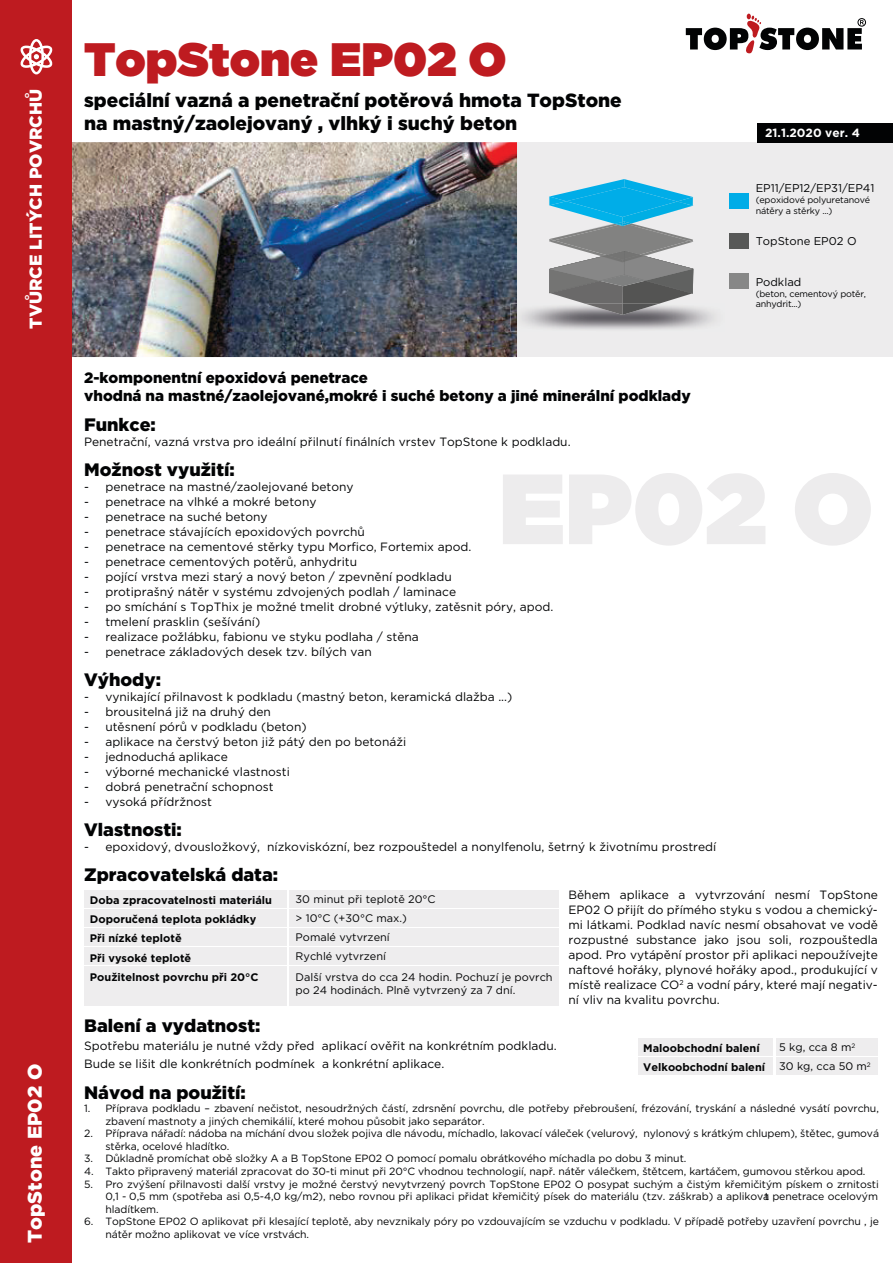
<style>
.page{position:relative;width:893px;height:1263px;background:#fff}
.page>*{position:absolute;margin:0;border:0;box-sizing:border-box;transform-origin:0 0}
.t1{font:900 46.8px "Gotham";color:#be1b20}
.t2{font:900 19.8px "Gotham";color:#fff}
.t3{font:900 19.05px/23px "Gotham";color:#020304}
.t4{font:900 18px "Gotham";color:#020304}
.t5{font:900 17.25px "Gotham";color:#fff}
.t6{font:900 15px/18px "Gotham";color:#020304}
.t7{font:12px/15px "Gotham";color:#020304;text-align:justify}
.t8{font:700 11.85px "Gotham";color:#fff}
.t9{font:11.25px "Gotham";color:#020304}
.t10{font:10.95px/18.9px "Gotham";color:#020304}
.t11{font:700 10.95px/19.4px "Gotham";color:#020304}
.t12{font:10.5px/12.6px "Gotham";letter-spacing:-.01em;color:#020304}
.t13{font:9px/10.8px "Gotham";letter-spacing:-.02em;color:#020304}
</style>
<div class="page">
<div style="left:17px;top:142px;width:876px;height:215px;background:#edeced"></div>
<img style="left:72px;top:142px;width:445px;height:215px">
<div style="left:757px;top:123px;width:136px;height:20px;background:#020304"></div>
<img style="left:585px;top:304px;width:74px;height:11px">
<img style="left:623px;top:311px;width:14px;height:4px">
<div style="left:730px;top:273px;width:19px;height:16px;background:#878787"></div>
<div style="left:730px;top:233px;width:19px;height:16px;background:#575857"></div>
<svg style="left:686px;top:14px;width:180px;height:40px"></svg>
<div style="left:776px;top:1038px;width:102px;height:17px;background:#eeedee"></div>
<div style="left:776px;top:1057px;width:102px;height:17px;background:#eeedee"></div>
<div style="left:638px;top:1038px;width:135px;height:17px;background:#eeedee"></div>
<div style="left:638px;top:1057px;width:135px;height:17px;background:#eeedee"></div>
<div style="left:84px;top:890px;width:203px;height:18px;background:#eeedee"></div>
<div style="left:84px;top:909px;width:203px;height:17px;background:#eeedee"></div>
<div style="left:84px;top:928px;width:203px;height:17px;background:#eeedee"></div>
<div style="left:84px;top:947px;width:203px;height:17px;background:#eeedee"></div>
<div style="left:84px;top:966px;width:203px;height:39px;background:#eeedee"></div>
<div style="left:289px;top:890px;width:270px;height:18px;background:#eeedee"></div>
<div style="left:289px;top:909px;width:270px;height:17px;background:#eeedee"></div>
<div style="left:289px;top:928px;width:270px;height:17px;background:#eeedee"></div>
<div style="left:289px;top:947px;width:270px;height:17px;background:#eeedee"></div>
<div style="left:289px;top:966px;width:270px;height:39px;background:#eeedee"></div>
<div style="left:0;top:0;width:72px;height:1263px;background:#be1b20"></div>
<svg style="left:20px;top:39px;width:33px;height:35px"></svg>
<div style="left:730px;top:193px;width:19px;height:15px;background:#00ace7"></div>
<svg style="left:549px;top:179px;width:144px;height:125px"></svg>
<h3 class="t5" style="left:24px;top:328px;width:241px;rotate:-90deg">TVŮRCE LITÝCH POVRCHŮ</h3>
<h2 class="t2" style="left:21px;top:1243px;width:180px;rotate:-90deg">TopStone EP02 O</h2>
<h1 class="t1" style="left:84px;top:26px;width:424px">TopStone EP02 O</h1>
<h3 class="t3" style="left:84px;top:89px;width:539px">speciální vazná a penetrační potěrová hmota TopStone na mastný/zaolejovaný , vlhký i suchý beton</h3>
<p class="t6" style="left:84px;top:369px;width:608px">2-komponentní epoxidová penetrace<br>vhodná na mastné/zaolejované,mokré i suché betony a jiné minerální podklady</p>
<h3 class="t4" style="left:84px;top:413px;width:73px">Funkce:</h3>
<p class="t7" style="left:84px;top:434px;width:488px">Penetrační, vazná vrstva pro ideální přilnutí finálních vrstev TopStone k podkladu.</p>
<h3 class="t4" style="left:84px;top:458px;width:152px">Možnost využití:</h3>
<p class="t7" style="left:84px;top:479px;width:271px">- penetrace na mastné/zaolejované betony</p>
<p class="t7" style="left:84px;top:494px;width:234px">- penetrace na vlhké a mokré betony</p>
<p class="t7" style="left:84px;top:509px;width:185px">- penetrace na suché betony</p>
<p class="t7" style="left:84px;top:524px;width:282px">- penetrace stávajících epoxidových povrchů</p>
<p class="t7" style="left:84px;top:539px;width:389px">- penetrace na cementové stěrky typu Morfico, Fortemix apod.</p>
<p class="t7" style="left:84px;top:554px;width:274px">- penetrace cementových potěrů, anhydritu</p>
<p class="t7" style="left:84px;top:569px;width:369px">- pojící vrstva mezi starý a nový beton / zpevnění podkladu</p>
<p class="t7" style="left:84px;top:584px;width:373px">- protiprašný nátěr v systému zdvojených podlah / laminace</p>
<p class="t7" style="left:84px;top:599px;width:471px">- po smíchání s TopThix je možné tmelit drobné výtluky, zatěsnit póry, apod.</p>
<p class="t7" style="left:84px;top:614px;width:178px">- tmelení prasklin (sešívání)</p>
<p class="t7" style="left:84px;top:629px;width:336px">- realizace požlábku, fabionu ve styku podlaha / stěna</p>
<p class="t7" style="left:84px;top:644px;width:289px">- penetrace základových desek tzv. bílých van</p>
<h3 class="t4" style="left:84px;top:668px;width:78px">Výhody:</h3>
<p class="t7" style="left:84px;top:689px;width:430px">- vynikající přilnavost k podkladu (mastný beton, keramická dlažba ...)</p>
<p class="t7" style="left:84px;top:704px;width:188px">- brousitelná již na druhý den</p>
<p class="t7" style="left:84px;top:719px;width:224px">- utěsnení pórů v podkladu (beton)</p>
<p class="t7" style="left:84px;top:734px;width:324px">- aplikace na čerstvý beton již pátý den po betonáži</p>
<p class="t7" style="left:84px;top:749px;width:145px">- jednoduchá aplikace</p>
<p class="t7" style="left:84px;top:764px;width:207px">- výborné mechanické vlastnosti</p>
<p class="t7" style="left:84px;top:779px;width:191px">- dobrá penetrační schopnost</p>
<p class="t7" style="left:84px;top:794px;width:129px">- vysoká přídržnost</p>
<h3 class="t4" style="left:84px;top:818px;width:99px">Vlastnosti:</h3>
<p class="t7" style="left:84px;top:839px;width:634px">- epoxidový, dvousložkový, nízkoviskózní, bez rozpouštedel a nonylfenolu, šetrný k životnímu prostredí</p>
<h3 class="t4" style="left:84px;top:863px;width:196px">Zpracovatelská data:</h3>
<p class="t8" style="left:765px;top:125px;width:96px">21.1.2020 ver. 4</p>
<p class="t9" style="left:756px;top:181px;width:120px">EP11/EP12/EP31/EP41</p>
<p class="t13" style="left:756px;top:194px;width:116px">(epoxidové polyuretanové nátěry a stěrky ...)</p>
<p class="t9" style="left:756px;top:234px;width:102px">TopStone EP02 O</p>
<p class="t9" style="left:756px;top:275px;width:47px">Podklad</p>
<p class="t13" style="left:756px;top:288px;width:112px">(beton, cementový potěr, anhydrit...)</p>
<p class="t11" style="left:90px;top:890px;width:184px">Doba zpracovatelnosti materiálu<br>Doporučená teplota pokládky<br>Při nízké teplotě<br>Při vysoké teplotě<br>Použitelnost povrchu při 20°C</p>
<p class="t10" style="left:296px;top:890px;width:141px">30 minut při teplotě 20°C &gt; 10°C (+30°C max.)<br>Pomalé vytvrzení<br>Rychlé vytvrzení</p>
<p class="t10" style="left:296px;top:970px;width:259px;line-height:13.2px">Další vrstva do cca 24 hodin. Pochuzí je povrch po 24 hodinách. Plně vytvrzený za 7 dní.</p>
<p class="t7" style="left:568px;top:887px;width:311px">Během aplikace a vytvrzování nesmí TopStone EP02 O přijít do přímého styku s vodou a chemický&shy;mi látkami. Podklad navíc nesmí obsahovat ve vodě rozpustné substance jako jsou soli, rozpouštedla apod. Pro vytápění prostor při aplikaci nepoužívejte naftové hořáky, plynové hořáky apod., produkující v místě realizace CO<sup>2</sup> a vodní páry, které mají negativ&shy;ní vliv na kvalitu povrchu.</p>
<h3 class="t4" style="left:84px;top:1013px;width:178px">Balení a vydatnost:</h3>
<p class="t7" style="left:84px;top:1036px;width:474px;line-height:18px">Spotřebu materiálu je nutné vždy před aplikací ověřit na konkrétním podkladu.<br>Bude se lišit dle konkrétních podmínek a konkrétní aplikace.</p>
<h3 class="t4" style="left:84px;top:1081px;width:163px">Návod na použití:</h3>
<p class="t12" style="left:105px;top:1102px;width:775px;text-indent:-21px">1. Příprava podkladu – zbavení nečistot, nesoudržných částí, zdrsnění povrchu, dle potřeby přebroušení, frézování, tryskání a následné vysátí povrchu, zbavení mastnoty a jiných chemikálií, které mohou působit jako separátor.</p>
<p class="t12" style="left:105px;top:1127px;width:775px;text-indent:-21px">2. Příprava nářadí: nádoba na míchání dvou složek pojiva dle návodu, míchadlo, lakovací váleček (velurový, nylonový s krátkým chlupem), štětec, gumová stěrka, ocelové hladítko.</p>
<p class="t12" style="left:84px;top:1152px;width:604px">3. Důkladně promíchat obě složky A a B TopStone EP02 O pomocí pomalu obrátkového míchadla po dobu 3 minut.</p>
<p class="t12" style="left:84px;top:1165px;width:783px">4. Takto připravený materiál zpracovat do 30-ti minut při 20°C vhodnou technologií, např. nátěr válečkem, štětcem, kartáčem, gumovou stěrkou apod.</p>
<p class="t12" style="left:105px;top:1177px;width:775px;text-align:justify;text-indent:-21px">5. Pro zvýšení přilnavosti další vrstvy je možné čerstvý nevytvrzený povrch TopStone EP02 O posypat suchým a čistým křemičitým pískem o zrnitosti 0,1 - 0,5 mm (spotřeba asi 0,5-4,0 kg/m2), nebo rovnou při aplikaci přidat křemičitý písek do materiálu (tzv. záškrab) a aplikovat penetrace ocelovým hladítkem.</p>
<p class="t12" style="left:105px;top:1215px;width:775px;text-indent:-21px">6. TopStone EP02 O aplikovat při klesající teplotě, aby nevznikaly póry po vzdouvajícím se vzduchu v podkladu. V případě potřeby uzavření povrchu , je nátěr možno aplikovat ve více vrstvách.</p>
<p class="t11" style="left:643px;top:1038px;width:123px">Maloobchodní balení<br>Velkoobchodní balení</p>
<p class="t10" style="left:779px;top:1038px;width:93px">5 kg, cca 8 m<sup>2<br></sup>30 kg, cca 50 m<sup>2</sup></p>
</div>
